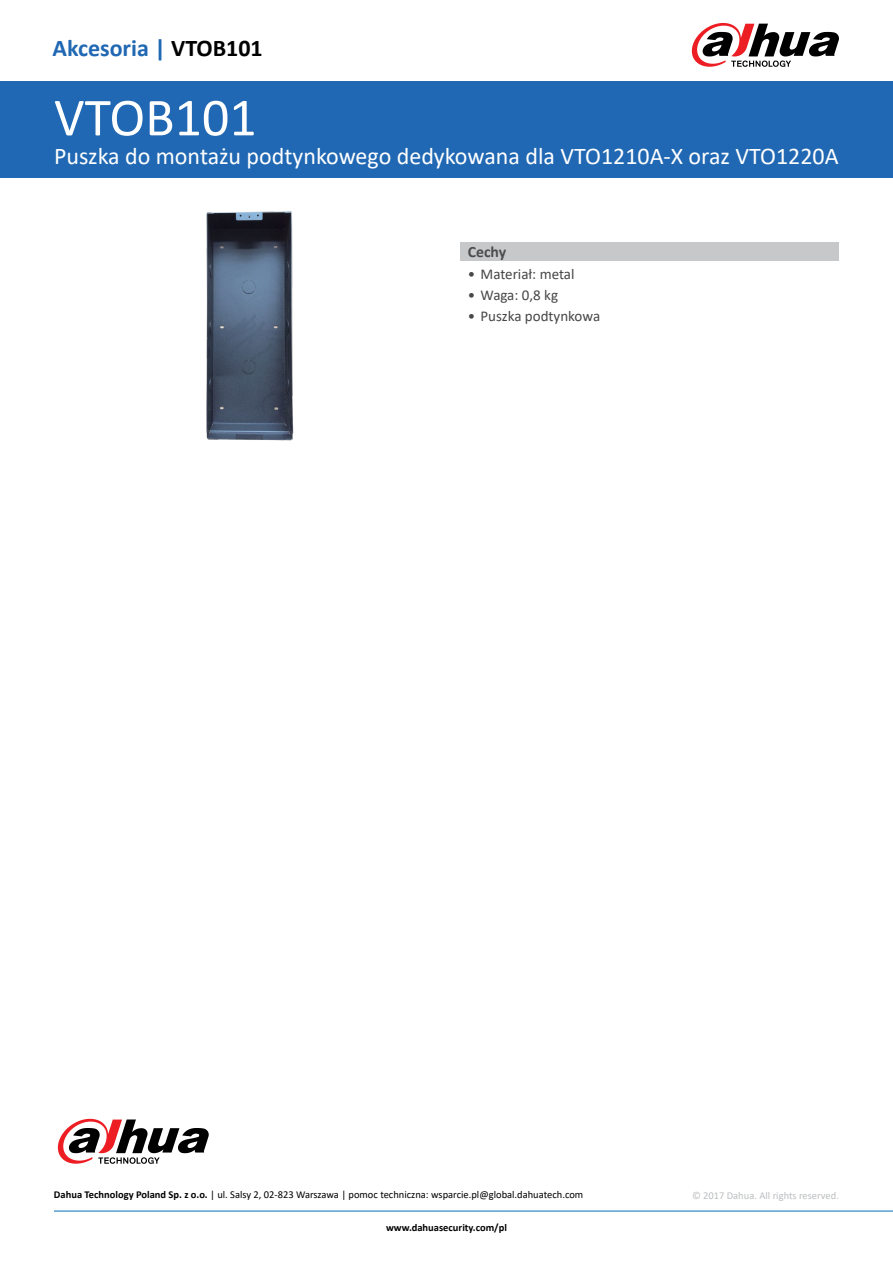
<style>
.page{position:relative;width:893px;height:1263px;background:#fff}
.page>*{position:absolute;margin:0;border:0;box-sizing:border-box;transform-origin:0 0}
.t1{font:54px "Calibri";color:#fff}
.t2{font:24px "Calibri";color:#fff}
.t3{font:700 24px "Calibri";color:#2068b3}
.t4{font:700 15.75px "Calibri";color:#4c4c4e}
.t5{font:15px "Calibri";color:#474749}
.t6{font:10.5px "Calibri";color:#000}
.t7{font:10.5px "Calibri";color:#bcbec0}
.t8{font:700 10.5px "Calibri";color:#000}
.s1{color:#000}
.s2{font-weight:700}
</style>
<div class="page">
<div style="left:0;top:81px;width:893px;height:97px;background:#2068b3"></div>
<svg style="left:692px;top:23px;width:147px;height:44px"></svg>
<img style="left:206px;top:211px;width:88px;height:230px">
<div style="left:460px;top:242px;width:379px;height:18px;background:#c6c8ca"></div>
<svg style="left:58px;top:1119px;width:151px;height:45px"></svg>
<hr style="left:54px;top:1211px;width:839px;height:1px;background:#0070b9">
<h2 class="t3" style="left:53px;top:31px;width:212px">Akcesoria | <span class="s1">VTOB101</span></h2>
<h1 class="t1" style="left:54px;top:80px;width:204px">VTOB101</h1>
<h2 class="t2" style="left:54px;top:139px;width:786px">Puszka do montażu podtynkowego dedykowana dla VTO1210A-X oraz VTO1220A</h2>
<h3 class="t4" style="left:468px;top:241px;width:40px">Cechy</h3>
<h3 class="t5" style="left:468px;top:264px;width:108px">• Materiał: metal</h3>
<h3 class="t5" style="left:468px;top:285px;width:92px">• Waga: 0,8 kg</h3>
<h3 class="t5" style="left:468px;top:306px;width:134px">• Puszka podtynkowa</h3>
<p class="t6" style="left:54px;top:1187px;width:531px"><span class="s2">Dahua Technology Poland Sp. z o.o.</span> | ul. Salsy 2, 02-823 Warszawa | pomoc techniczna: wsparcie.pl@global.dahuatech.com</p>
<p class="t7" style="left:692px;top:1188px;width:148px">© 2017 Dahua. All rights reserved.</p>
<p class="t8" style="left:386px;top:1220px;width:122px">www.dahuasecurity.com/pl</p>
</div>
